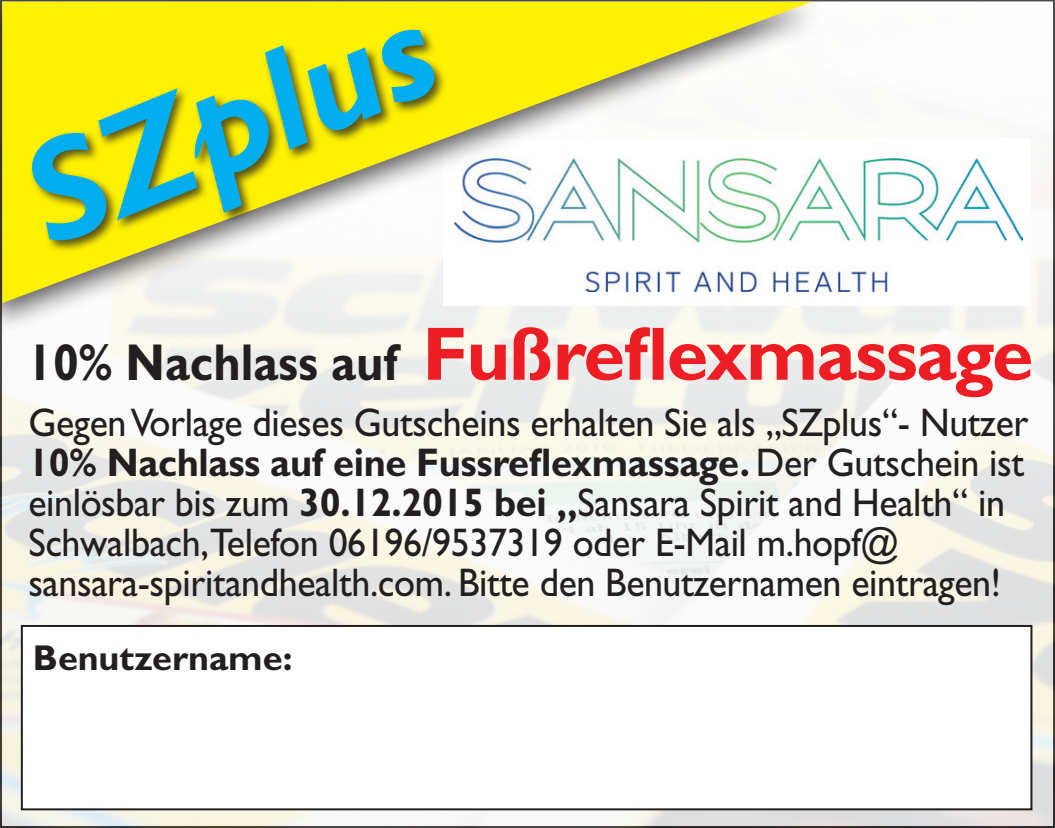
<style>
.page{position:relative;width:1055px;height:828px;background:#fff}
.page>*{position:absolute;margin:0;border:0;box-sizing:border-box;transform-origin:0 0}
.t1{font:italic 700 145.6px "Gill Sans";color:#00aeef}
.t2{font:700 76px "Gill Sans";letter-spacing:-.02em;color:#ee1d23}
.t3{font:700 52px "Gill Sans";color:#231f20;scale:.9 1}
.t4{font:40px/40px "Gill Sans";letter-spacing:-.01em;color:#231f20;scale:.95 1}
.t5{font:700 36px "Gill Sans";color:#231f20}
.s1{font-weight:700}
</style>
<div class="page">
<img style="left:0;top:0;width:1054px;height:827px">
<div style="left:22px;top:626px;width:1009px;height:183px;background:#fff"></div>
<div style="left:21px;top:625px;width:1011px;height:185px;border:2px solid #231f20"></div>
<div style="left:443px;top:139px;width:588px;height:167px;background:#fff"></div>
<img style="left:828px;top:159px;width:194px;height:133px">
<div style="left:0;top:0;width:828px;height:336px;background:#231f20;opacity:.75"></div>
<svg style="left:2px;top:2px;width:809px;height:301px"></svg>
<div style="left:29px;top:27px;width:418px;height:226px;background:#231f20;opacity:.75"></div>
<p class="t1" style="left:1px;top:123px;width:427px;rotate:-22deg">SZplus</p>
<p class="t2" style="left:422px;top:309px;width:612px">Fußreflexmassage</p>
<p class="t4" style="left:28px;top:402px;width:1054px">Gegen Vorlage dieses Gutscheins erhalten Sie als „SZplus“- Nutzer <span class="s1">10% Nachlass auf eine Fussreflexmassage.</span> Der Gutschein ist einlösbar bis zum <span class="s1">30.12.2015 bei „</span>Sansara Spirit and Health“ in Schwalbach,Telefon 06196/9537319 oder E-Mail m.hopf@ sansara-spiritandhealth.com. Bitte den Benutzernamen eintragen!</p>
<p class="t3" style="left:27px;top:331px;width:413px">10% Nachlass auf</p>
<p class="t5" style="left:33px;top:636px;width:261px">Benutzername:</p>
</div>
